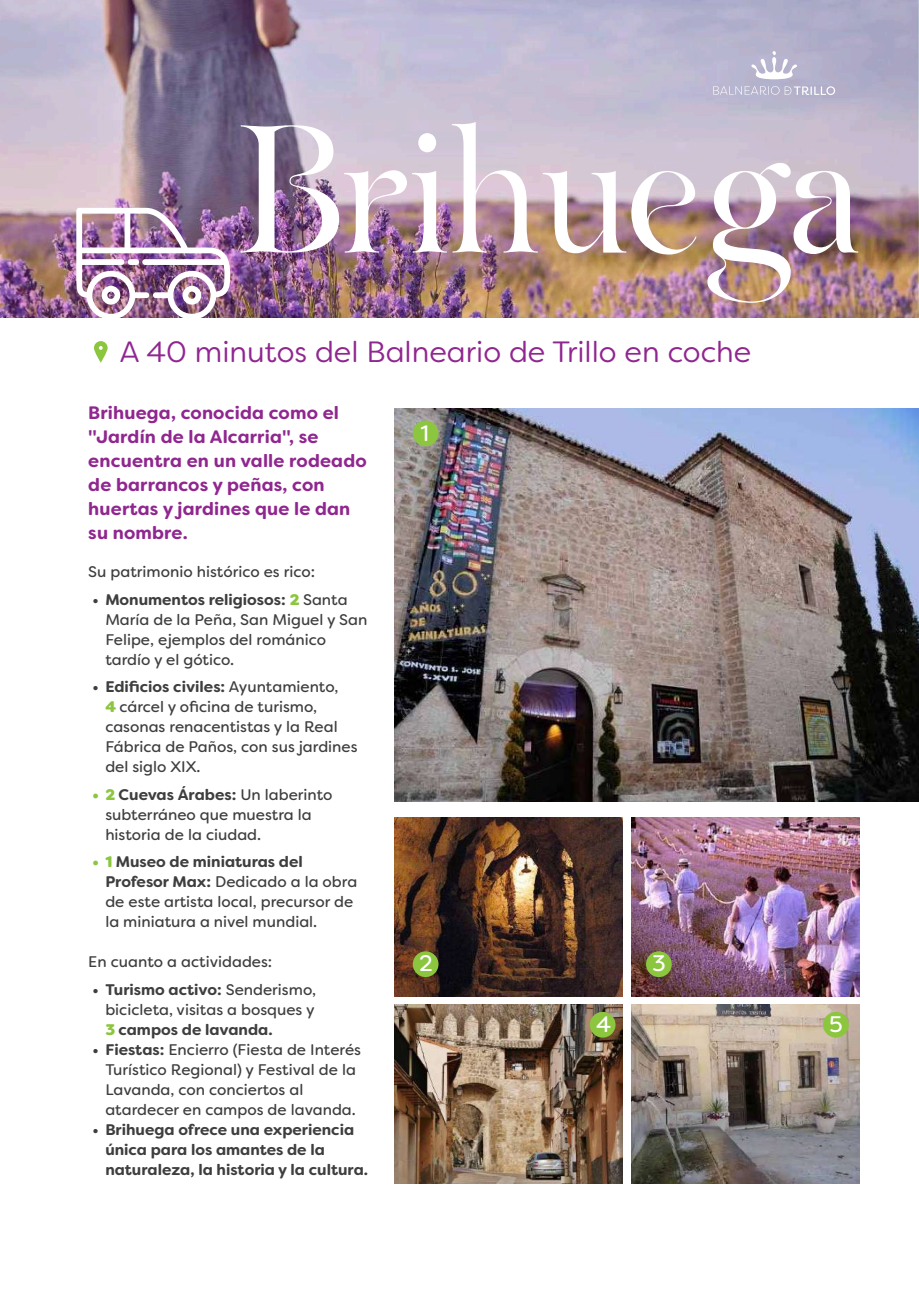
<style>
.page{position:relative;width:919px;height:1289px;background:#fff}
.page>*{position:absolute;margin:0;border:0;box-sizing:border-box;transform-origin:0 0}
.t1{font:174.15px "eunoia FREE";color:#fff;scale:.93 1}
.t2{font:29.25px "Filson Soft";color:#90268f}
.t3{font:22.5px "Filson Soft";color:#fff}
.t4{font:700 18px/24px "Filson Soft";letter-spacing:.01em;color:#90268f}
.t5{font:15.3px/20px "Filson Soft";color:#3e3e3f}
.t6{font:700 15.3px/20px "Filson Soft";color:#3e3e3f}
.s1{font-weight:700}
.s2{font-weight:800;color:#8bc63e}
</style>
<div class="page">
<svg style="left:94px;top:341px;width:14px;height:22px"></svg>
<img style="left:1px;top:0;width:917px;height:317px">
<img style="left:395px;top:409px;width:523px;height:392px">
<img style="left:395px;top:817px;width:227px;height:179px">
<img style="left:631px;top:817px;width:228px;height:179px">
<img style="left:395px;top:1004px;width:227px;height:179px">
<img style="left:631px;top:1004px;width:228px;height:179px">
<div style="left:413px;top:420px;width:25px;height:26px;background:#8bc63e;border-radius:50%"></div>
<div style="left:413px;top:951px;width:25px;height:26px;background:#8bc63e;border-radius:50%"></div>
<div style="left:646px;top:951px;width:25px;height:26px;background:#8bc63e;border-radius:50%"></div>
<div style="left:589px;top:1011px;width:26px;height:26px;background:#8bc63e;border-radius:50%"></div>
<div style="left:823px;top:1011px;width:25px;height:26px;background:#8bc63e;border-radius:50%"></div>
<svg style="left:750px;top:51px;width:47px;height:28px"></svg>
<svg style="left:713px;top:86px;width:122px;height:9px"></svg>
<img style="left:76px;top:208px;width:154px;height:110px">
<div style="left:128px;top:259px;width:11px;height:6px;background:#fff;border-radius:3px"></div>
<h1 class="t1" style="left:241px;top:122px;width:670px">Brihuega</h1>
<h2 class="t2" style="left:120px;top:334px;width:633px">A 40 minutos del Balneario de Trillo en coche</h2>
<p class="t4" style="left:88px;top:401px;width:280px">Brihuega, conocida como el "Jardín de la Alcarria", se encuentra en un valle rodeado de barrancos y peñas, con huertas y jardines que le dan su nombre.</p>
<p class="t5" style="left:88px;top:562px;width:228px">Su patrimonio histórico es rico:</p>
<p class="t5" style="left:105px;top:589px;width:263px;text-indent:-13px"><span class="s1">• Monumentos religiosos:</span> <span class="s2">2</span> Santa<br>María de la Peña, San Miguel y San<br>Felipe, ejemplos del románico tardío y el gótico.</p>
<p class="t5" style="left:105px;top:677px;width:254px;text-indent:-13px"><span class="s1">• Edificios civiles:</span> Ayuntamiento,<br><span class="s2">4</span> cárcel y oficina de turismo, casonas renacentistas y la Real<br>Fábrica de Paños, con sus jardines del siglo XIX.</p>
<p class="t5" style="left:105px;top:784px;width:229px;text-indent:-13px"><span class="s2">• 2</span> <span class="s1">Cuevas Árabes:</span> Un laberinto subterráneo que muestra la historia de la ciudad.</p>
<p class="t5" style="left:105px;top:851px;width:253px;text-indent:-13px"><span class="s2">• 1</span> <span class="s1">Museo de miniaturas del<br>Profesor Max:</span> Dedicado a la obra de este artista local, precursor de la miniatura a nivel mundial.</p>
<p class="t5" style="left:88px;top:951px;width:185px">En cuanto a actividades:</p>
<p class="t5" style="left:105px;top:979px;width:212px;text-align:justify;text-indent:-13px"><span class="s1">• Turismo activo:</span> Senderismo, bicicleta, visitas a bosques y <span class="s2">3</span> <span class="s1">campos de lavanda.</span></p>
<p class="t5" style="left:105px;top:1039px;width:257px;text-indent:-13px"><span class="s1">• Fiestas:</span> Encierro (Fiesta de Interés Turístico Regional) y Festival de la Lavanda, con conciertos al atardecer en campos de lavanda.</p>
<p class="t6" style="left:105px;top:1119px;width:264px;text-indent:-13px">• Brihuega ofrece una experiencia única para los amantes de la naturaleza, la historia y la cultura.</p>
<h3 class="t3" style="left:420px;top:418px;width:10px">1</h3>
<h3 class="t3" style="left:419px;top:949px;width:15px">2</h3>
<h3 class="t3" style="left:652px;top:949px;width:15px">3</h3>
<h3 class="t3" style="left:596px;top:1009px;width:17px">4</h3>
<h3 class="t3" style="left:829px;top:1009px;width:15px">5</h3>
</div>
